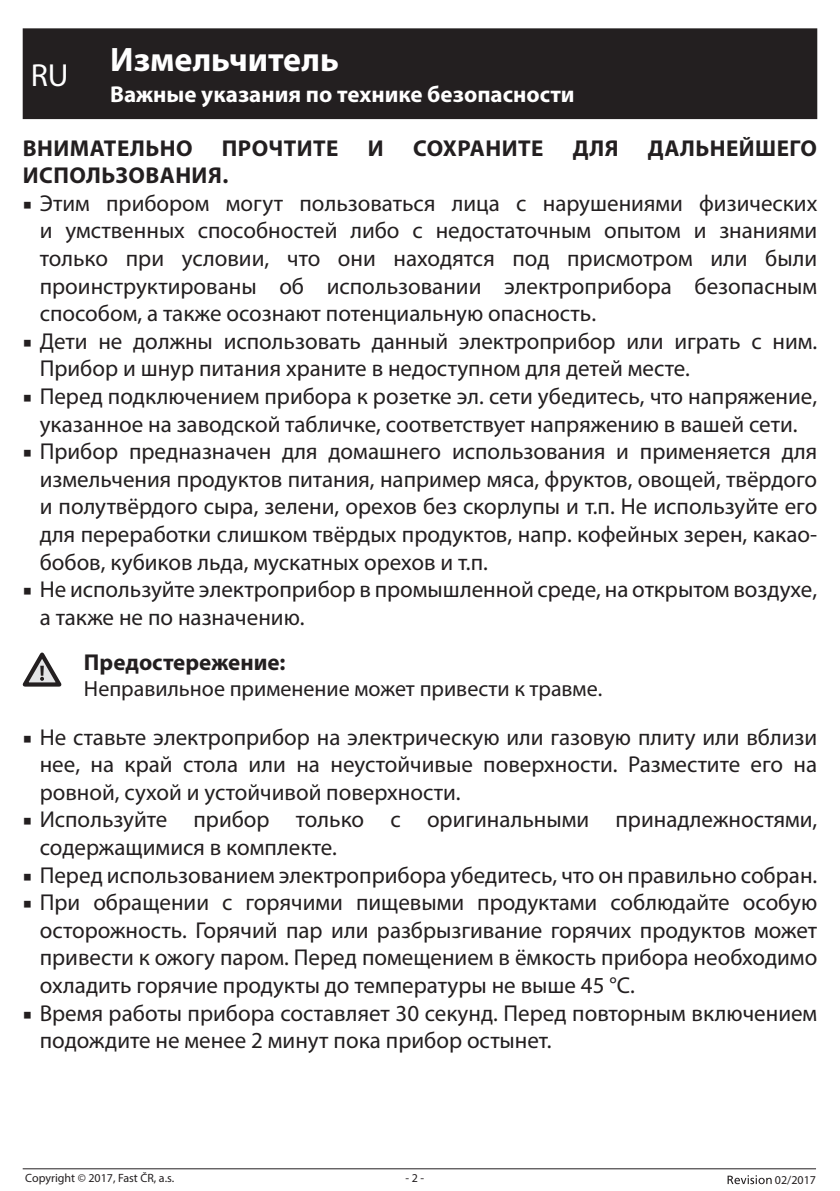
<style>
.page{position:relative;width:840px;height:1191px;background:#fff}
.page>*{position:absolute;margin:0;border:0;box-sizing:border-box;transform-origin:0 0}
.název_bezp{font:700 34px "Myriad Pro";color:#fff}
.jazyk_bezp{font:32px "Myriad Pro";color:#fff}
.t1{font:23px/27.6px "Myriad Pro";color:#231f20;text-align:justify}
.odrazka_5mm_bezp{font:700 23px "Myriad Pro";letter-spacing:.02em;color:#231f20}
.pokyny_bezp{font:700 23px "Myriad Pro";color:#fff}
.odrazka_5mm_bezp-2{font:700 23px "Myriad Pro";color:#231f20}
.text_7{font:22px "Myriad Pro";color:#231f20}
.t2{font:12px "Myriad Pro";color:#231f20}
.s1{font-family:"Minion Pro"}
</style>
<div class="page">
<svg style="left:727px;top:1175px;width:44px;height:9px"></svg>
<hr style="left:23px;top:1168px;width:792px;height:1px;background:#231f20">
<div style="left:23px;top:28px;width:793px;height:91px;background:#231f20"></div>
<svg style="left:23px;top:652px;width:38px;height:34px"></svg>
<p class="název_bezp" style="left:110px;top:37px;width:230px">Измельчитель</p>
<p class="pokyny_bezp" style="left:110px;top:79px;width:466px">Важные указания по технике безопасности</p>
<p class="odrazka_5mm_bezp" style="left:23px;top:133px;width:171px">ВНИМАТЕЛЬНО</p>
<p class="odrazka_5mm_bezp" style="left:222px;top:133px;width:118px">ПРОЧТИТЕ</p>
<p class="odrazka_5mm_bezp" style="left:368px;top:133px;width:17px">И</p>
<p class="odrazka_5mm_bezp" style="left:413px;top:133px;width:132px">СОХРАНИТЕ</p>
<p class="odrazka_5mm_bezp" style="left:572px;top:133px;width:47px">ДЛЯ</p>
<p class="odrazka_5mm_bezp" style="left:647px;top:133px;width:170px">ДАЛЬНЕЙШЕГО</p>
<p class="odrazka_5mm_bezp" style="left:23px;top:160px;width:207px">ИСПОЛЬЗОВАНИЯ.</p>
<p class="t1" style="left:40px;top:189px;width:778px;text-indent:-17px"><span class="s1">■</span> Этим прибором могут пользоваться лица с нарушениями физических и умственных способностей либо с недостаточным опытом и знаниями только при условии, что они находятся под присмотром или были проинструктированы об использовании электроприбора безопасным способом, а также осознают потенциальную опасность.</p>
<p class="t1" style="left:40px;top:327px;width:778px;text-indent:-17px"><span class="s1">■</span> Дети не должны использовать данный электроприбор или играть с ним.<br>Прибор и шнур питания храните в недоступном для детей месте.</p>
<p class="t1" style="left:23px;top:382px;width:795px;text-align:center"><span class="s1">■</span> Перед подключением прибора к розетке эл. сети убедитесь, что напряжение, указанное на заводской табличке, соответствует напряжению в вашей сети.</p>
<p class="t1" style="left:40px;top:437px;width:778px;text-indent:-17px"><span class="s1">■</span> Прибор предназначен для домашнего использования и применяется для измельчения продуктов питания, например мяса, фруктов, овощей, твёрдого и полутвёрдого сыра, зелени, орехов без скорлупы и т.п. Не используйте его для переработки слишком твёрдых продуктов, напр. кофейных зерен, какао&shy;бобов, кубиков льда, мускатных орехов и т.п.</p>
<p class="t1" style="left:40px;top:575px;width:778px;text-indent:-17px"><span class="s1">■</span> Не используйте электроприбор в промышленной среде, на открытом воздухе, а также не по назначению.</p>
<p class="odrazka_5mm_bezp-2" style="left:84px;top:647px;width:203px">Предостережение:</p>
<p class="text_7" style="left:84px;top:674px;width:519px">Неправильное применение может привести к травме.</p>
<p class="t1" style="left:40px;top:722px;width:778px;text-indent:-17px"><span class="s1">■</span> Не ставьте электроприбор на электрическую или газовую плиту или вблизи нее, на край стола или на неустойчивые поверхности. Разместите его на ровной, сухой и устойчивой поверхности.</p>
<p class="t1" style="left:40px;top:805px;width:778px;text-indent:-17px"><span class="s1">■</span> Используйте прибор только с оригинальными принадлежностями, содержащимися в комплекте.</p>
<p class="t1" style="left:23px;top:860px;width:795px"><span class="s1">■</span> Перед использованием электроприбора убедитесь, что он правильно собран.</p>
<p class="t1" style="left:40px;top:888px;width:778px;text-indent:-17px"><span class="s1">■</span> При обращении с горячими пищевыми продуктами соблюдайте особую осторожность. Горячий пар или разбрызгивание горячих продуктов может привести к ожогу паром. Перед помещением в ёмкость прибора необходимо охладить горячие продукты до температуры не выше 45 °C.</p>
<p class="t1" style="left:40px;top:998px;width:778px;text-indent:-17px"><span class="s1">■</span> Время работы прибора составляет 30 секунд. Перед повторным включением подождите не менее 2 минут пока прибор остынет.</p>
<p class="jazyk_bezp" style="left:31px;top:55px;width:39px">RU</p>
<p class="t2" style="left:25px;top:1170px;width:150px">Copyright © 2017, Fast ČR, a.s.</p>
<p class="t2" style="left:405px;top:1170px;width:20px">- 2 -</p>
<p class="t2" style="left:774px;top:1172px;width:43px">02/2017</p>
</div>
